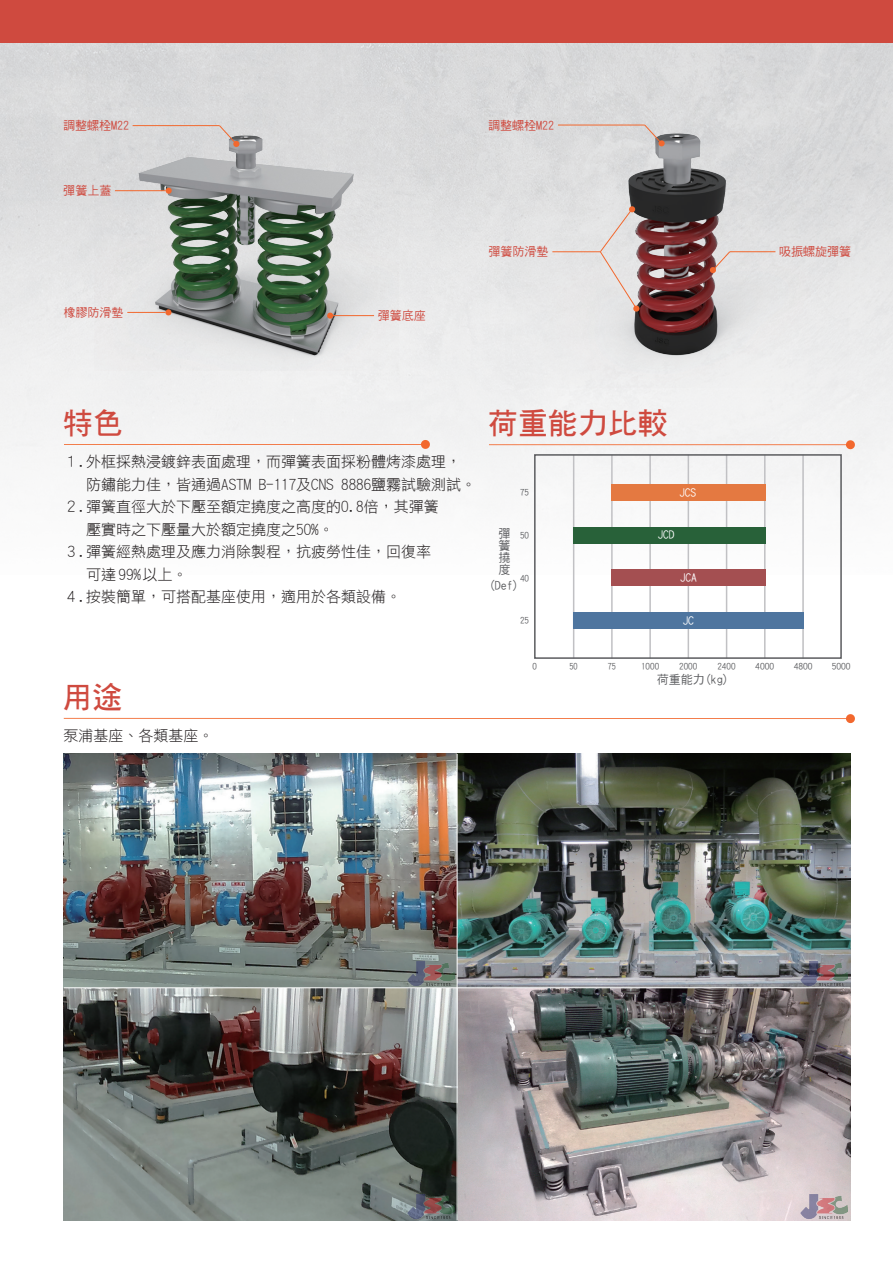
<style>
.page{position:relative;width:893px;height:1263px;background:#fff}
.page>*{position:absolute;margin:0;border:0;box-sizing:border-box;transform-origin:0 0}
.t1{font:30px "DF Hei Bd HK BF";color:#cf4a3f}
.t2{font:15px "DF Hei Lt HK BF";color:#231f20}
.t3{font:12px "DF Hei W5 WIN BF";color:#cf4a3f}
.t4{font:12px/12px "DF Hei W5 WIN BF";color:#5b5c5f;text-align:justify}
.t5{font:11.85px "DF Hei W5 WIN BF";color:#cf4a3f}
.t6{font:11.25px "DF Hei W5 WIN BF";color:#fff}
.t7{font:9px "DF Hei W5 WIN BF";color:#5b5c5f}
.t8{font:9px "DF Hei W5 WIN BF";color:#5b5c5f;scale:1.05 1}
.t9{font:9px "DF Hei W5 WIN BF";color:#5b5c5f;scale:.91 1}
</style>
<div class="page">
<img style="left:0;top:43px;width:893px;height:552px">
<div style="left:0;top:0;width:893px;height:43px;background:#cf4a3f"></div>
<img style="left:95px;top:94px;width:304px;height:303px">
<img style="left:506px;top:73px;width:342px;height:343px">
<svg style="left:644px;top:125px;width:21px;height:21px"></svg>
<hr style="left:558px;top:125px;width:87px;height:1px;background:#f2682e">
<svg style="left:219px;top:125px;width:20px;height:22px"></svg>
<hr style="left:133px;top:125px;width:87px;height:1px;background:#f2682d">
<hr style="left:332px;top:315px;width:42px;height:1px;background:#f2682e">
<svg style="left:327px;top:313px;width:6px;height:6px"></svg>
<hr style="left:115px;top:190px;width:51px;height:1px;background:#f2682e">
<svg style="left:166px;top:188px;width:6px;height:6px"></svg>
<hr style="left:127px;top:312px;width:38px;height:1px;background:#f2682e">
<svg style="left:165px;top:309px;width:6px;height:6px"></svg>
<svg style="left:710px;top:251px;width:20px;height:22px"></svg>
<hr style="left:730px;top:251px;width:45px;height:1px;background:#f2682e">
<hr style="left:552px;top:251px;width:48px;height:1px;background:#f2682e">
<svg style="left:600px;top:206px;width:39px;height:106px;background:#e0dad8"></svg>
<img style="left:64px;top:988px;width:786px;height:232px">
<img style="left:408px;top:1194px;width:47px;height:24px">
<img style="left:64px;top:754px;width:786px;height:233px">
<img style="left:408px;top:961px;width:47px;height:24px">
<img style="left:800px;top:961px;width:47px;height:24px">
<img style="left:800px;top:1194px;width:47px;height:24px">
<hr style="left:457px;top:754px;width:1px;height:466px;background:#fff">
<svg style="left:64px;top:714px;width:791px;height:9px"></svg>
<svg style="left:64px;top:440px;width:366px;height:9px"></svg>
<hr style="left:649px;top:455px;width:2px;height:203px;background:#c1c1c4">
<hr style="left:688px;top:455px;width:1px;height:203px;background:#c1c1c4">
<hr style="left:764px;top:455px;width:1px;height:203px;background:#c1c1c4">
<hr style="left:802px;top:455px;width:2px;height:203px;background:#c1c1c4">
<hr style="left:726px;top:455px;width:1px;height:203px;background:#c1c1c4">
<hr style="left:611px;top:455px;width:2px;height:203px;background:#c1c1c4">
<hr style="left:573px;top:455px;width:1px;height:203px;background:#c1c1c4">
<div style="left:611px;top:570px;width:154px;height:16px;background:#a44f51"></div>
<div style="left:573px;top:527px;width:192px;height:16px;background:#286139"></div>
<div style="left:611px;top:484px;width:154px;height:16px;background:#e47941"></div>
<div style="left:573px;top:612px;width:231px;height:17px;background:#4e759f"></div>
<div style="left:534px;top:454px;width:308px;height:205px;border:2px solid #5b5c5f"></div>
<svg style="left:489px;top:440px;width:366px;height:9px"></svg>
<p class="t3" style="left:63px;top:119px;width:67px">調整螺栓M22</p>
<p class="t3" style="left:488px;top:119px;width:67px">調整螺栓M22</p>
<p class="t3" style="left:63px;top:185px;width:50px">彈簧上蓋</p>
<p class="t5" style="left:63px;top:306px;width:61px">橡膠防滑墊</p>
<p class="t3" style="left:378px;top:310px;width:49px">彈簧底座</p>
<p class="t3" style="left:489px;top:246px;width:61px">彈簧防滑墊</p>
<p class="t3" style="left:779px;top:246px;width:73px">吸振螺旋彈簧</p>
<h1 class="t1" style="left:63px;top:408px;width:61px">特色</h1>
<p class="t2" style="left:64px;top:454px;width:399px">１.外框採熱浸鍍鋅表面處理，而彈簧表面採粉體烤漆處理，</p>
<p class="t2" style="left:86px;top:477px;width:392px">防鏽能力佳，皆通過ASTM B-117及CNS 8886鹽霧試驗測試。</p>
<p class="t2" style="left:64px;top:499px;width:377px">２.彈簧直徑大於下壓至額定撓度之高度的0.8倍，其彈簧</p>
<p class="t2" style="left:86px;top:522px;width:249px">壓實時之下壓量大於額定撓度之50%。</p>
<p class="t2" style="left:64px;top:544px;width:369px">３.彈簧經熱處理及應力消除製程，抗疲勞性佳，回復率</p>
<p class="t2" style="left:86px;top:567px;width:103px">可達99%以上。</p>
<p class="t2" style="left:64px;top:589px;width:339px">４.按裝簡單，可搭配基座使用，適用於各類設備。</p>
<h1 class="t1" style="left:62px;top:682px;width:61px">用途</h1>
<p class="t2" style="left:63px;top:728px;width:151px">泵浦基座、各類基座。</p>
<h1 class="t1" style="left:488px;top:408px;width:181px">荷重能力比較</h1>
<p class="t7" style="left:520px;top:488px;width:10px">75</p>
<p class="t6" style="left:679px;top:487px;width:18px">JCS</p>
<p class="t4" style="left:499px;top:527px;width:13px">彈簧撓度</p>
<p class="t4" style="left:489px;top:579px;width:31px">(Def)</p>
<p class="t7" style="left:520px;top:530px;width:10px">50</p>
<p class="t6" style="left:657px;top:529px;width:19px">JCD</p>
<p class="t7" style="left:520px;top:573px;width:10px">40</p>
<p class="t6" style="left:680px;top:572px;width:19px">JCA</p>
<p class="t7" style="left:520px;top:616px;width:10px">25</p>
<p class="t6" style="left:682px;top:615px;width:13px">JC</p>
<p class="t7" style="left:533px;top:662px;width:6px">0</p>
<p class="t9" style="left:570px;top:662px;width:11px">50</p>
<p class="t9" style="left:608px;top:662px;width:11px">75</p>
<p class="t7" style="left:641px;top:662px;width:20px">1000</p>
<p class="t7" style="left:679px;top:662px;width:20px">2000</p>
<p class="t7" style="left:717px;top:662px;width:20px">2400</p>
<p class="t8" style="left:755px;top:662px;width:19px">4000</p>
<p class="t8" style="left:794px;top:662px;width:19px">4800</p>
<p class="t8" style="left:832px;top:662px;width:19px">5000</p>
<p class="t4" style="left:657px;top:674px;width:73px">荷重能力(kg)</p>
</div>
